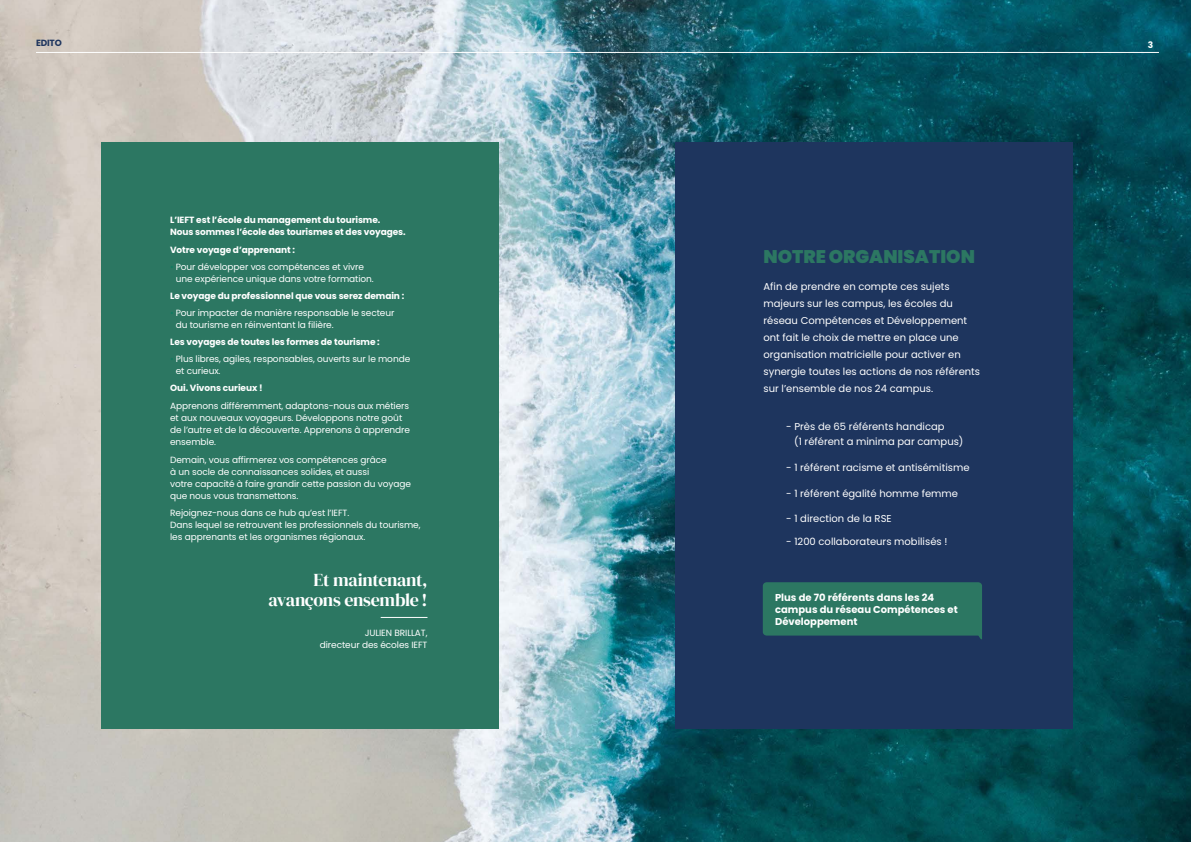
<style>
.page{position:relative;width:1191px;height:842px;background:#fff}
.page>*{position:absolute;margin:0;border:0;box-sizing:border-box;transform-origin:0 0}
.t1{font:900 18.3px "Poppins";color:#2c7762}
.t2{font:18px/20px "DM Serif Display";letter-spacing:-.025em;color:#fff;text-align:right}
.t3{font:10px/17px "Poppins";color:#fff}
.t4{font:700 10px/12px "Poppins";color:#fff}
.t5{font:9px/12px "Poppins";letter-spacing:-.01em;color:#fff}
.t6{font:700 9px/12px "Poppins";letter-spacing:-.01em;color:#fff}
.t7{font:700 9px "Poppins";letter-spacing:-.02em;color:#1e355e}
.s1{color:#107a60}
</style>
<div class="page">
<img style="left:0;top:0;width:1191px;height:842px">
<div style="left:675px;top:142px;width:397px;height:587px;background:#1e355e"></div>
<hr style="left:36px;top:52px;width:1123px;height:1px;background:#fff">
<svg style="left:763px;top:582px;width:219px;height:58px;background:#2a7161"></svg>
<div style="left:101px;top:142px;width:398px;height:587px;background:#2c7762"></div>
<hr style="left:381px;top:617px;width:46px;height:1px;background:#fff">
<p class="t7" style="left:36px;top:38px;width:27px">EDITO</p>
<p class="t6" style="left:1148px;top:39px;width:7px">3</p>
<p class="t6" style="left:170px;top:214px;width:237px">L’IEFT est l’école du management du tourisme.<br>Nous sommes l’école des tourismes et des voyages.</p>
<p class="t6" style="left:170px;top:244px;width:126px">Votre voyage d’apprenant :</p>
<p class="t5" style="left:176px;top:261px;width:199px;text-indent:-6px"><span class="s1">•</span> Pour développer vos compétences et vivre une expérience unique dans votre formation.</p>
<p class="t6" style="left:170px;top:290px;width:236px">Le voyage du professionnel que vous serez demain :</p>
<p class="t5" style="left:176px;top:306px;width:220px;text-indent:-6px"><span class="s1">•</span> Pour impacter de manière responsable le secteur du tourisme en réinventant la filière.</p>
<p class="t6" style="left:170px;top:336px;width:211px">Les voyages de toutes les formes de tourisme :</p>
<p class="t5" style="left:176px;top:352px;width:236px;text-indent:-6px"><span class="s1">•</span> Plus libres, agiles, responsables, ouverts sur le monde et curieux.</p>
<p class="t6" style="left:170px;top:382px;width:94px">Oui. Vivons curieux !</p>
<p class="t5" style="left:170px;top:400px;width:241px">Apprenons différemment, adaptons-nous aux métiers et aux nouveaux voyageurs. Développons notre goût de l’autre et de la découverte. Apprenons à apprendre ensemble.</p>
<p class="t5" style="left:170px;top:453px;width:242px">Demain, vous affirmerez vos compétences grâce<br>à un socle de connaissances solides, et aussi<br>votre capacité à faire grandir cette passion du voyage que nous vous transmettons.</p>
<p class="t5" style="left:170px;top:507px;width:252px">Rejoignez-nous dans ce hub qu’est l’IEFT.<br>Dans lequel se retrouvent les professionnels du tourisme, les apprenants et les organismes régionaux.</p>
<h2 class="t2" style="left:268px;top:570px;width:161px">Et maintenant, avançons ensemble !</h2>
<p class="t5" style="left:320px;top:626px;width:109px;text-align:right">JULIEN BRILLAT,<br>directeur des écoles IEFT</p>
<h1 class="t1" style="left:763px;top:246px;width:213px">NOTRE ORGANISATION</h1>
<p class="t3" style="left:763px;top:278px;width:218px">Afin de prendre en compte ces sujets majeurs sur les campus, les écoles du réseau Compétences et Développement ont fait le choix de mettre en place une organisation matricielle pour activer en synergie toutes les actions de nos référents sur l’ensemble de nos 24 campus.</p>
<p class="t3" style="left:794px;top:419px;width:171px;line-height:15px;text-indent:-8px">- Près de 65 référents handicap<br>(1 référent a minima par campus)</p>
<p class="t3" style="left:786px;top:459px;width:185px">- 1 référent racisme et antisémitisme</p>
<p class="t3" style="left:786px;top:484px;width:173px">- 1 référent égalité homme femme</p>
<p class="t3" style="left:786px;top:510px;width:107px">- 1 direction de la RSE</p>
<p class="t3" style="left:786px;top:533px;width:163px">- 1200 collaborateurs mobilisés !</p>
<p class="t4" style="left:775px;top:592px;width:184px">Plus de 70 référents dans les 24 campus du réseau Compétences et<br>Développement</p>
</div>
